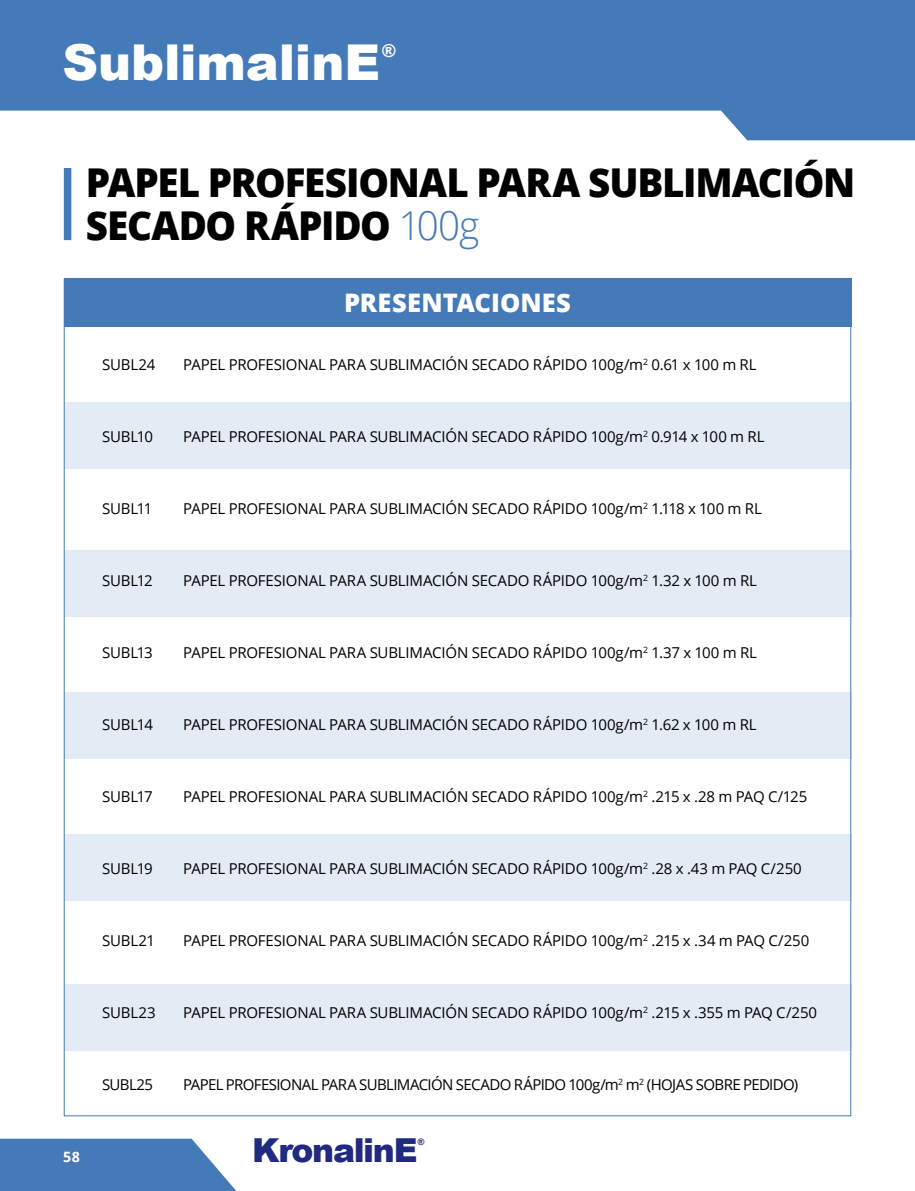
<style>
.page{position:relative;width:915px;height:1191px;background:#fff}
.page>*{position:absolute;margin:0;border:0;box-sizing:border-box;transform-origin:0 0}
.t1{font:900 49.5px "Arial";letter-spacing:-.005em;color:#fff}
.t2{font:800 39.75px/43.5px "Open Sans";letter-spacing:-.03em;color:#000}
.t3{font:900 33px "Arial";letter-spacing:-.04em;color:#202a80}
.t4{font:800 25.5px "Open Sans";color:#fff}
.t5{font:900 17.85px "Arial";color:#fff}
.t6{font:15px "Open Sans";letter-spacing:-.015em;color:#000}
.t7{font:15px "Open Sans";letter-spacing:-.04em;color:#000}
.t8{font:700 14.25px "Open Sans";color:#fff}
.t9{font:900 9px "Arial";color:#202a80}
.s1{font-weight:300;color:#457ab8}
</style>
<div class="page">
<svg style="left:0;top:1138px;width:236px;height:53px;background:#5887bf"></svg>
<svg style="left:0;top:0;width:914px;height:140px;fill:#457ab8"></svg>
<div style="left:64px;top:279px;width:786px;height:48px;background:#457ab8"></div>
<div style="left:64px;top:402px;width:786px;height:67px;background:#e3ebf4"></div>
<div style="left:64px;top:550px;width:786px;height:67px;background:#e3ebf4"></div>
<div style="left:64px;top:692px;width:786px;height:67px;background:#e3ebf4"></div>
<div style="left:64px;top:834px;width:786px;height:67px;background:#e3ebf4"></div>
<div style="left:64px;top:984px;width:786px;height:67px;background:#e3ebf4"></div>
<div style="left:64px;top:168px;width:7px;height:72px;background:#457ab8"></div>
<h1 class="t1" style="left:62px;top:26px;width:319px">SublimalinE</h1>
<p class="t5" style="left:382px;top:38px;width:16px">®</p>
<h2 class="t2" style="left:86px;top:158px;width:771px">PAPEL PROFESIONAL PARA SUBLIMACIÓN<br>SECADO RÁPIDO <span class="s1">100g</span></h2>
<h3 class="t4" style="left:344px;top:283px;width:228px">PRESENTACIONES</h3>
<p class="t6" style="left:102px;top:354px;width:55px">SUBL24</p>
<p class="t6" style="left:183px;top:354px;width:574px">PAPEL PROFESIONAL PARA SUBLIMACIÓN SECADO RÁPIDO 100g/m<sup>2</sup> 0.61 x 100 m RL</p>
<p class="t6" style="left:102px;top:426px;width:52px">SUBL10</p>
<p class="t6" style="left:183px;top:426px;width:582px">PAPEL PROFESIONAL PARA SUBLIMACIÓN SECADO RÁPIDO 100g/m<sup>2</sup> 0.914 x 100 m RL</p>
<p class="t6" style="left:102px;top:498px;width:52px">SUBL11</p>
<p class="t6" style="left:183px;top:498px;width:580px">PAPEL PROFESIONAL PARA SUBLIMACIÓN SECADO RÁPIDO 100g/m<sup>2</sup> 1.118 x 100 m RL</p>
<p class="t6" style="left:102px;top:570px;width:52px">SUBL12</p>
<p class="t6" style="left:183px;top:570px;width:575px">PAPEL PROFESIONAL PARA SUBLIMACIÓN SECADO RÁPIDO 100g/m<sup>2</sup> 1.32 x 100 m RL</p>
<p class="t6" style="left:102px;top:642px;width:52px">SUBL13</p>
<p class="t6" style="left:183px;top:642px;width:575px">PAPEL PROFESIONAL PARA SUBLIMACIÓN SECADO RÁPIDO 100g/m<sup>2</sup> 1.37 x 100 m RL</p>
<p class="t6" style="left:102px;top:714px;width:52px">SUBL14</p>
<p class="t6" style="left:183px;top:714px;width:574px">PAPEL PROFESIONAL PARA SUBLIMACIÓN SECADO RÁPIDO 100g/m<sup>2</sup> 1.62 x 100 m RL</p>
<p class="t6" style="left:102px;top:786px;width:52px">SUBL17</p>
<p class="t6" style="left:183px;top:786px;width:625px">PAPEL PROFESIONAL PARA SUBLIMACIÓN SECADO RÁPIDO 100g/m<sup>2</sup> .215 x .28 m PAQ C/125</p>
<p class="t6" style="left:102px;top:858px;width:52px">SUBL19</p>
<p class="t6" style="left:183px;top:858px;width:620px">PAPEL PROFESIONAL PARA SUBLIMACIÓN SECADO RÁPIDO 100g/m<sup>2</sup> .28 x .43 m PAQ C/250</p>
<p class="t6" style="left:102px;top:930px;width:54px">SUBL21</p>
<p class="t6" style="left:183px;top:930px;width:627px">PAPEL PROFESIONAL PARA SUBLIMACIÓN SECADO RÁPIDO 100g/m<sup>2</sup> .215 x .34 m PAQ C/250</p>
<p class="t6" style="left:102px;top:1002px;width:55px">SUBL23</p>
<p class="t6" style="left:183px;top:1002px;width:635px">PAPEL PROFESIONAL PARA SUBLIMACIÓN SECADO RÁPIDO 100g/m<sup>2</sup> .215 x .355 m PAQ C/250</p>
<p class="t8" style="left:63px;top:1146px;width:18px">58</p>
<p class="t6" style="left:102px;top:1074px;width:53px">SUBL25</p>
<p class="t7" style="left:183px;top:1074px;width:616px">PAPEL PROFESIONAL PARA SUBLIMACIÓN SECADO RÁPIDO 100g/m<sup>2</sup> m<sup>2</sup> (HOJAS SOBRE PEDIDO)</p>
<h3 class="t3" style="left:252px;top:1126px;width:167px">KronalinE</h3>
<p class="t9" style="left:417px;top:1135px;width:9px">®</p>
</div>
